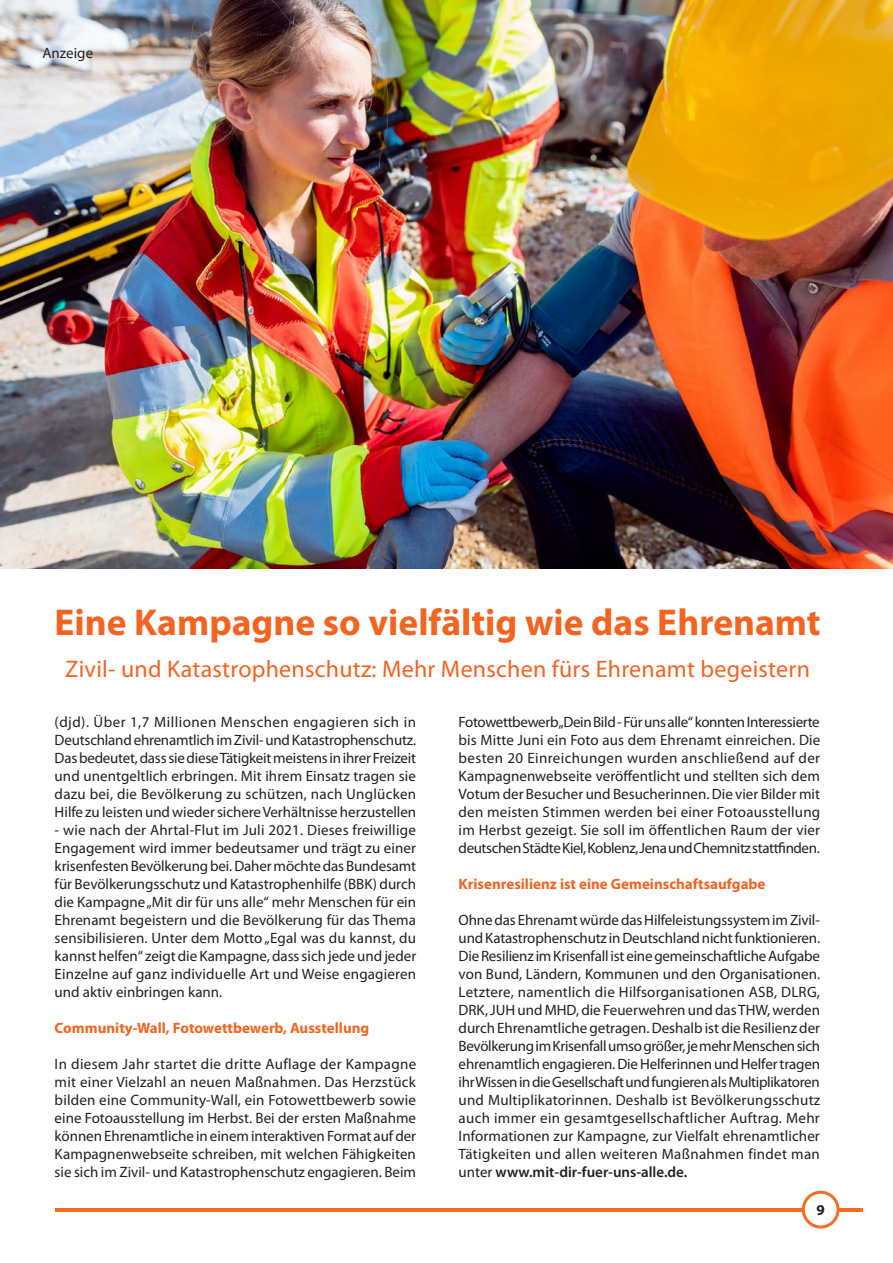
<style>
.page{position:relative;width:893px;height:1263px;background:#fff}
.page>*{position:absolute;margin:0;border:0;box-sizing:border-box;transform-origin:0 0}
.t1{font:700 37.5px "Myriad Pro";color:#f36421}
.t2{font:24px "Myriad Pro";letter-spacing:.01em;color:#f36421}
.t3{font:15px/18px "Myriad Pro";color:#231f20;text-align:justify}
.t4{font:700 15px "Myriad Pro";color:#f36421}
.t5{font:700 15px "Myriad Pro";color:#231f20}
.s1{font-weight:600}
</style>
<div class="page">
<hr style="left:55px;top:1208px;width:808px;height:3px;background:#f36e21">
<div style="left:803px;top:1192px;width:35px;height:35px;background:#fff;border-radius:50%"></div>
<div style="left:802px;top:1191px;width:38px;height:37px;border:3px solid #f36e21;border-radius:50%"></div>
<img style="left:0;top:0;width:893px;height:568px">
<p class="t3" style="left:43px;top:44px;width:52px">Anzeige</p>
<h1 class="t1" style="left:55px;top:597px;width:768px">Eine Kampagne so vielfältig wie das Ehrenamt</h1>
<h2 class="t2" style="left:65px;top:654px;width:746px">Zivil- und Katastrophenschutz: Mehr Menschen fürs Ehrenamt begeistern</h2>
<p class="t3" style="left:55px;top:712px;width:363px">(djd). Über 1,7 Millionen Menschen engagieren sich in Deutschland ehrenamtlich im Zivil- und Katastrophenschutz.<br>Das bedeutet, dass sie diese Tätigkeit meistens in ihrer Freizeit und unentgeltlich erbringen. Mit ihrem Einsatz tragen sie dazu bei, die Bevölkerung zu schützen, nach Unglücken Hilfe zu leisten und wieder sichere Verhältnisse herzustellen</p>
<p class="t3" style="left:55px;top:820px;width:363px">- wie nach der Ahrtal-Flut im Juli 2021. Dieses freiwillige Engagement wird immer bedeutsamer und trägt zu einer krisenfesten Bevölkerung bei. Daher möchte das Bundesamt für Bevölkerungsschutz und Katastrophenhilfe (BBK) durch die Kampagne „Mit dir für uns alle“ mehr Menschen für ein Ehrenamt begeistern und die Bevölkerung für das Thema sensibilisieren. Unter dem Motto „Egal was du kannst, du kannst helfen“ zeigt die Kampagne, dass sich jede und jeder Einzelne auf ganz individuelle Art und Weise engagieren und aktiv einbringen kann.</p>
<p class="t4" style="left:55px;top:1018px;width:316px">Community-Wall, Fotowettbewerb, Ausstellung</p>
<p class="t3" style="left:55px;top:1054px;width:363px">In diesem Jahr startet die dritte Auflage der Kampagne mit einer Vielzahl an neuen Maßnahmen. Das Herzstück bilden eine Community-Wall, ein Fotowettbewerb sowie eine Fotoausstellung im Herbst. Bei der ersten Maßnahme können Ehrenamtliche in einem interaktiven Format auf der Kampagnenwebseite schreiben, mit welchen Fähigkeiten sie sich im Zivil- und Katastrophenschutz engagieren. Beim</p>
<p class="t3" style="left:459px;top:712px;width:363px">Fotowettbewerb „Dein Bild - Für uns alle“ konnten Interessierte bis Mitte Juni ein Foto aus dem Ehrenamt einreichen. Die besten 20 Einreichungen wurden anschließend auf der Kampagnenwebseite veröffentlicht und stellten sich dem Votum der Besucher und Besucherinnen. Die vier Bilder mit den meisten Stimmen werden bei einer Fotoausstellung im Herbst gezeigt. Sie soll im öffentlichen Raum der vier deutschen Städte Kiel, Koblenz, Jena und Chemnitz stattfinden.</p>
<p class="t4" style="left:459px;top:874px;width:308px">Krisenresilienz ist eine Gemeinschaftsaufgabe</p>
<p class="t3" style="left:459px;top:910px;width:363px">Ohne das Ehrenamt würde das Hilfeleistungssystem im Zivil&shy;und Katastrophenschutz in Deutschland nicht funktionieren.<br>Die Resilienz im Krisenfall ist eine gemeinschaftliche Aufgabe von Bund, Ländern, Kommunen und den Organisationen.<br>Letztere, namentlich die Hilfsorganisationen ASB, DLRG, DRK, JUH und MHD, die Feuerwehren und das THW, werden durch Ehrenamtliche getragen. Deshalb ist die Resilienz der Bevölkerung im Krisenfall umso größer, je mehr Menschen sich ehrenamtlich engagieren. Die Helferinnen und Helfer tragen ihr Wissen in die Gesellschaft und fungieren als Multiplikatoren und Multiplikatorinnen. Deshalb ist Bevölkerungsschutz auch immer ein gesamtgesellschaftlicher Auftrag. Mehr Informationen zur Kampagne, zur Vielfalt ehrenamtlicher Tätigkeiten und allen weiteren Maßnahmen findet man unter <span class="s1">www.mit-dir-fuer-uns-alle.de.</span></p>
<p class="t5" style="left:817px;top:1200px;width:10px">9</p>
</div>
